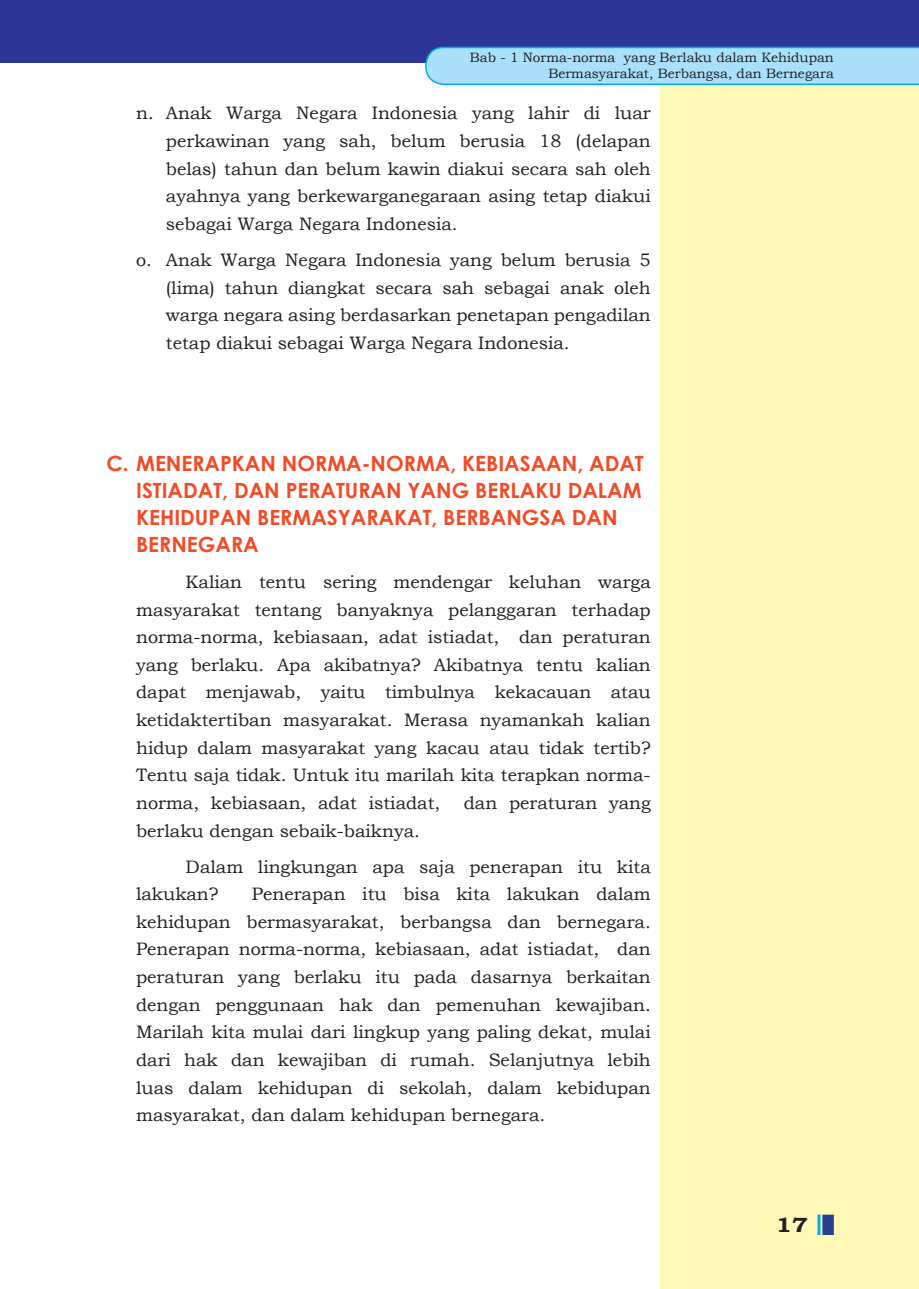
<style>
.page{position:relative;width:919px;height:1289px;background:#fff}
.page>*{position:absolute;margin:0;border:0;box-sizing:border-box;transform-origin:0 0}
.Sub_bab{font:700 21px/27px "Century Gothic";color:#f04c27}
.t1{font:700 20.55px "Bookman Old Style";color:#231f20;scale:1.18 1}
.t2{font:18px/27.6px "Bookman Old Style";color:#231f20;text-align:justify}
.t3{font:13.5px/16.2px "Bookman Old Style";color:#231f20;text-align:right}
</style>
<div class="page">
<div style="left:659px;top:0;width:259px;height:1288px;background:#fff9b8"></div>
<div style="left:0;top:0;width:918px;height:62px;background:#2c3695"></div>
<svg style="left:424px;top:46px;width:494px;height:38px;background:#9dd9f6"></svg>
<div style="left:823px;top:1216px;width:9px;height:17px;background:#25408f"></div>
<div style="left:822px;top:1214px;width:11px;height:20px;border:3px solid #25408f"></div>
<hr style="left:817px;top:1214px;width:3px;height:20px;background:#00aeef">
<p class="t3" style="left:470px;top:49px;width:365px">Bab - 1 Norma-norma yang Berlaku dalam Kehidupan<br>Bermasyarakat, Berbangsa, dan Bernegara</p>
<p class="t2" style="left:166px;top:99px;width:486px;text-indent:-30px">n. Anak Warga Negara Indonesia yang lahir di luar perkawinan yang sah, belum berusia 18 (delapan belas) tahun dan belum kawin diakui secara sah oleh ayahnya yang berkewarganegaraan asing tetap diakui sebagai Warga Negara Indonesia.</p>
<p class="t2" style="left:166px;top:246px;width:486px;text-indent:-30px">o. Anak Warga Negara Indonesia yang belum berusia 5 (lima) tahun diangkat secara sah sebagai anak oleh warga negara asing berdasarkan penetapan pengadilan tetap diakui sebagai Warga Negara Indonesia.</p>
<p class="Sub_bab" style="left:136px;top:449px;width:509px;text-indent:-30px">C. MENERAPKAN NORMA-NORMA, KEBIASAAN, ADAT ISTIADAT, DAN PERATURAN YANG BERLAKU DALAM KEHIDUPAN BERMASYARAKAT, BERBANGSA DAN BERNEGARA</p>
<p class="t2" style="left:136px;top:568px;width:516px;text-indent:50px">Kalian tentu sering mendengar keluhan warga masyarakat tentang banyaknya pelanggaran terhadap norma-norma, kebiasaan, adat istiadat, dan peraturan yang berlaku. Apa akibatnya? Akibatnya tentu kalian dapat menjawab, yaitu timbulnya kekacauan atau ketidaktertiban masyarakat. Merasa nyamankah kalian hidup dalam masyarakat yang kacau atau tidak tertib?<br>Tentu saja tidak. Untuk itu marilah kita terapkan norma&shy;norma, kebiasaan, adat istiadat,</p>
<p class="t2" style="left:464px;top:789px;width:188px">dan peraturan yang</p>
<p class="t2" style="left:136px;top:816px;width:285px">berlaku dengan sebaik-baiknya.</p>
<p class="t2" style="left:136px;top:852px;width:516px;text-indent:50px">Dalam lingkungan apa saja penerapan itu kita lakukan?</p>
<p class="t2" style="left:136px;top:880px;width:516px;text-indent:116px">Penerapan itu bisa kita lakukan dalam kehidupan bermasyarakat, berbangsa dan bernegara.<br>Penerapan norma-norma, kebiasaan, adat istiadat, dan peraturan yang berlaku itu pada dasarnya berkaitan dengan penggunaan hak dan pemenuhan kewajiban.<br>Marilah kita mulai dari lingkup yang paling dekat, mulai dari hak dan kewajiban di rumah. Selanjutnya lebih luas dalam kehidupan di sekolah, dalam kebidupan masyarakat, dan dalam kehidupan bernegara.</p>
<p class="t1" style="left:775px;top:1210px;width:29px">17</p>
</div>
